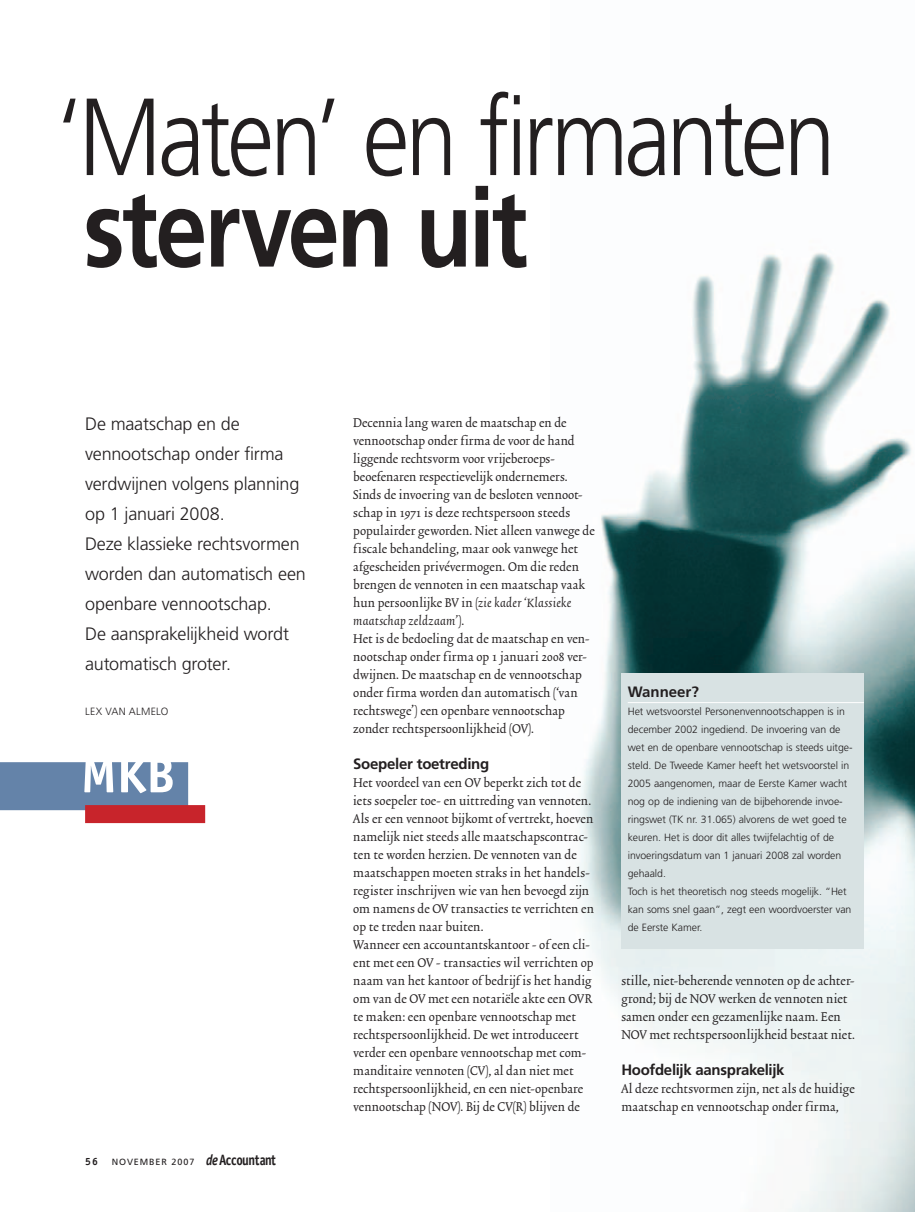
<style>
.page{position:relative;width:915px;height:1212px;background:#fff}
.page>*{position:absolute;margin:0;border:0;box-sizing:border-box;transform-origin:0 0}
.t1{font:300 109.5px "Frutiger LT Std";letter-spacing:-.045em;color:#231f20;scale:.85 1}
.t2{font:700 109.5px "Frutiger LT Std";letter-spacing:-.03em;color:#231f20;scale:.85 1}
.t3{font:700 51px "Officina Sans Std";color:#fff}
.t4{font:300 18px/30px "Frutiger LT Std";letter-spacing:-.01em;color:#231f20}
.t5{font:15px/18px "Trinite No 2 Rom Con";letter-spacing:.01em;color:#231f20}
.t6{font:700 15px "Frutiger LT Std";letter-spacing:-.02em;color:#231f20}
.t7{font:700 15px "Frutiger LT Std";color:#231f20}
.t8{font:300 10.5px/18px "Frutiger LT Std";letter-spacing:-.005em;color:#231f20}
.t9{font:300 10.5px "Frutiger LT Std";letter-spacing:.025em;color:#231f20}
.t10{font:700 10.5px "Officina Sans Std";color:#231f20}
.t11{font:9px "Frutiger LT Std";letter-spacing:.1em;color:#231f20}
.s1{font-family:"Officina Sans Std";font-weight:700;font-style:italic;font-size:15px}
.s2{font-family:"Officina Sans Std";font-weight:700;font-size:15px}
.s3{font-style:italic}
</style>
<div class="page">
<img style="left:579px;top:253px;width:335px;height:959px">
<div style="left:0;top:762px;width:188px;height:48px;background:#6483a9"></div>
<div style="left:85px;top:805px;width:120px;height:18px;background:#c8242b"></div>
<div style="left:621px;top:673px;width:242px;height:276px;background:#d8e2e3"></div>
<hr style="left:627px;top:702px;width:236px;height:1px;background:#fff">
<h1 class="t1" style="left:56px;top:84px;width:917px">‘ Maten’ en firmanten</h1>
<h1 class="t2" style="left:83px;top:175px;width:524px">sterven uit</h1>
<p class="t4" style="left:85px;top:410px;width:222px">De maatschap en de vennootschap onder firma verdwijnen volgens planning op 1 januari 2008.<br>Deze klassieke rechtsvormen worden dan automatisch een openbare vennootschap.<br>De aansprakelijkheid wordt automatisch groter.</p>
<p class="t9" style="left:85px;top:706px;width:85px">LEX VAN ALMELO</p>
<h2 class="t3" style="left:81px;top:756px;width:96px">MKB</h2>
<p class="t10" style="left:85px;top:1158px;width:14px">56</p>
<p class="t11" style="left:112px;top:1158px;width:166px">NOVEMBER 2007 <span class="s1">de</span><span class="s2">Accountant</span></p>
<p class="t5" style="left:353px;top:415px;width:243px">Decennia lang waren de maatschap en de vennootschap onder firma de voor de hand liggende rechtsvorm voor vrijeberoeps&shy;beoefenaren respectievelijk ondernemers.<br>Sinds de invoering van de besloten vennoot&shy;schap in 1971 is deze rechtspersoon steeds populairder geworden. Niet alleen vanwege de fiscale behandeling, maar ook vanwege het afgescheiden privévermogen. Om die reden brengen de vennoten in een maatschap vaak hun persoonlijke BV in (<span class="s3">zie kader ‘Klassieke maatschap zeldzaam’</span>).<br>Het is de bedoeling dat de maatschap en ven&shy;nootschap onder firma op 1 januari 2008 ver&shy;dwijnen. De maatschap en de vennootschap onder firma worden dan automatisch (‘van rechtswege’) een openbare vennootschap zonder rechtspersoonlijkheid (OV).</p>
<p class="t6" style="left:353px;top:757px;width:137px">Soepeler toetreding</p>
<p class="t5" style="left:353px;top:775px;width:242px">Het voordeel van een OV beperkt zich tot de iets soepeler toe- en uittreding van vennoten.<br>Als er een vennoot bijkomt of vertrekt, hoeven namelijk niet steeds alle maatschapscontrac&shy;ten te worden herzien. De vennoten van de maatschappen moeten straks in het handels&shy;register inschrijven wie van hen bevoegd zijn om namens de OV transacties te verrichten en op te treden naar buiten.<br>Wanneer een accountantskantoor - of een cli&shy;ent met een OV - transacties wil verrichten op naam van het kantoor of bedrijf is het handig om van de OV met een notariële akte een OVR te maken: een openbare vennootschap met rechtspersoonlijkheid. De wet introduceert verder een openbare vennootschap met com&shy;manditaire vennoten (CV), al dan niet met rechtspersoonlijkheid, en een niet-openbare vennootschap (NOV). Bij de CV(R) blijven de</p>
<p class="t7" style="left:627px;top:685px;width:73px">Wanneer?</p>
<p class="t8" style="left:627px;top:703px;width:226px">Het wetsvoorstel Personenvennootschappen is in december 2002 ingediend. De invoering van de wet en de openbare vennootschap is steeds uitge&shy;steld. De Tweede Kamer heeft het wetsvoorstel in 2005 aangenomen, maar de Eerste Kamer wacht nog op de indiening van de bijbehorende invoe&shy;ringswet (TK nr. 31.065) alvorens de wet goed te keuren. Het is door dit alles twijfelachtig of de invoeringsdatum van 1 januari 2008 zal worden gehaald.<br>Toch is het theoretisch nog steeds mogelijk. “Het kan soms snel gaan”, zegt een woordvoerster van de Eerste Kamer.</p>
<p class="t5" style="left:621px;top:973px;width:235px">stille, niet-beherende vennoten op de achter&shy;grond; bij de NOV werken de vennoten niet samen onder een gezamenlijke naam. Een NOV met rechtspersoonlijkheid bestaat niet.</p>
<p class="t6" style="left:621px;top:1063px;width:165px">Hoofdelijk aansprakelijk</p>
<p class="t5" style="left:621px;top:1081px;width:235px">Al deze rechtsvormen zijn, net als de huidige maatschap en vennootschap onder firma,</p>
</div>
